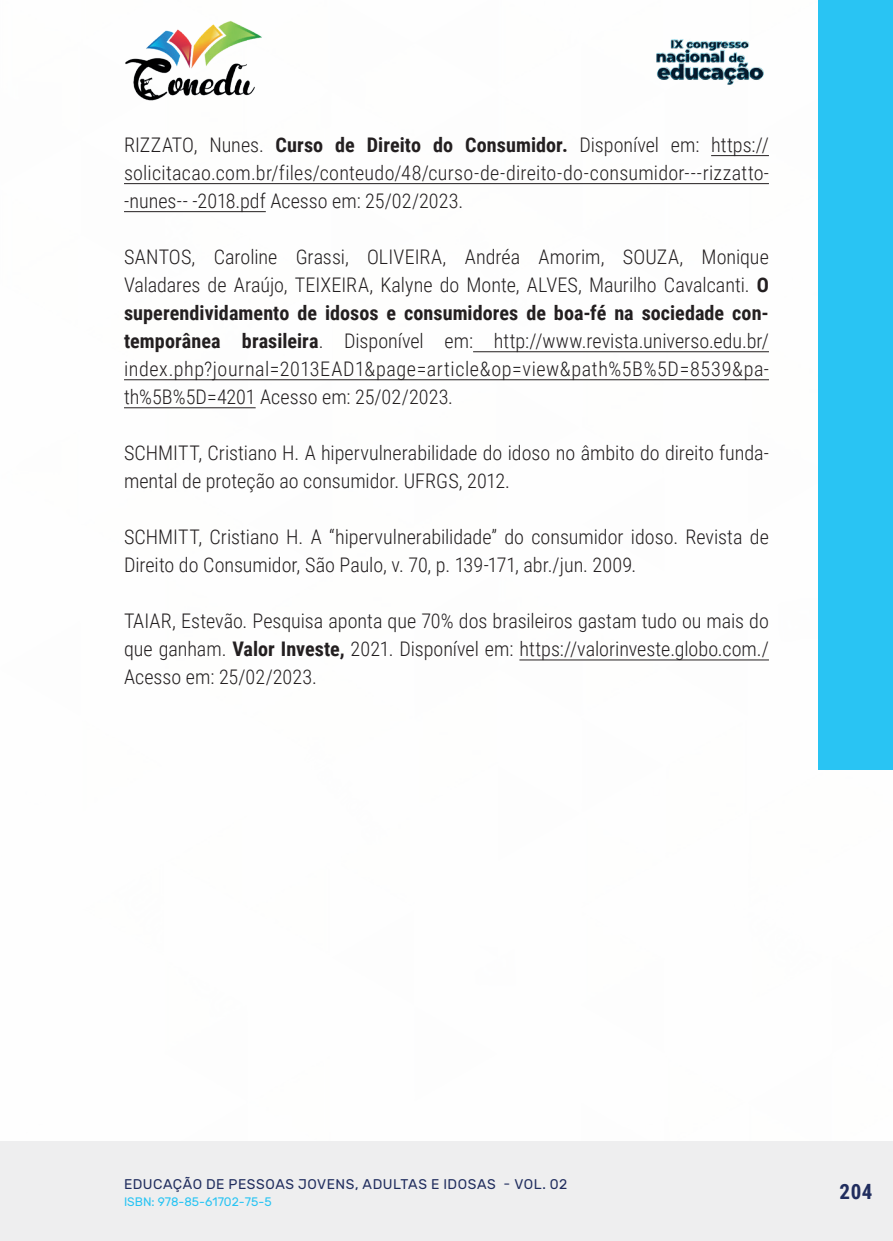
<style>
.page{position:relative;width:893px;height:1241px;background:#fff}
.page>*{position:absolute;margin:0;border:0;box-sizing:border-box;transform-origin:0 0}
.t1{font:700 21px "Roboto Condensed";color:#202d5e}
._17_REFERENCIAS{font:300 20.12px/28px "Roboto Condensed";color:#231f20;text-align:justify}
.t2{font:14px "Rubik";letter-spacing:.035em;color:#202d5e}
.t3{font:12.25px "Rubik";color:#29c4f3}
.s1{font-weight:700}
</style>
<div class="page">
<div style="left:0;top:1141px;width:893px;height:99px;background:#eeeeef"></div>
<div style="left:819px;top:0;width:74px;height:769px;background:#29c4f3"></div>
<img style="left:125px;top:20px;width:137px;height:81px">
<img style="left:656px;top:39px;width:108px;height:46px">
<hr style="left:711px;top:155px;width:58px;height:1px;background:#231f20">
<hr style="left:124px;top:183px;width:645px;height:1px;background:#231f20">
<hr style="left:124px;top:211px;width:142px;height:1px;background:#231f20">
<hr style="left:473px;top:351px;width:296px;height:1px;background:#231f20">
<hr style="left:124px;top:379px;width:645px;height:1px;background:#231f20">
<hr style="left:124px;top:407px;width:132px;height:1px;background:#231f20">
<hr style="left:519px;top:659px;width:250px;height:1px;background:#231f20">
<p class="_17_REFERENCIAS" style="left:124px;top:130px;width:646px">RIZZATO, Nunes. <span class="s1">Curso de Direito do Consumidor.</span> Disponível em: https:// solicitacao.com.br/files/conteudo/48/curso-de-direito-do-consumidor---rizzatto--nunes-- -2018.pdf Acesso em: 25/02/2023.</p>
<p class="_17_REFERENCIAS" style="left:124px;top:242px;width:646px">SANTOS, Caroline Grassi, OLIVEIRA, Andréa Amorim, SOUZA, Monique Valadares de Araújo, TEIXEIRA, Kalyne do Monte, ALVES, Maurilho Cavalcanti. <span class="s1">O superendividamento de idosos e consumidores de boa-fé na sociedade con&shy;temporânea brasileira</span>. Disponível em: http://www.revista.universo.edu.br/ index.php?journal=2013EAD1&amp;page=article&amp;op=view&amp;path%5B%5D=8539&amp;pa&shy;th%5B%5D=4201 Acesso em: 25/02/2023.</p>
<p class="_17_REFERENCIAS" style="left:124px;top:438px;width:646px">SCHMITT, Cristiano H. A hipervulnerabilidade do idoso no âmbito do direito funda&shy;mental de proteção ao consumidor. UFRGS, 2012.</p>
<p class="_17_REFERENCIAS" style="left:124px;top:522px;width:646px">SCHMITT, Cristiano H. A “hipervulnerabilidade” do consumidor idoso. Revista de<br>Direito do Consumidor, São Paulo, v. 70, p. 139-171, abr./jun. 2009.</p>
<p class="_17_REFERENCIAS" style="left:124px;top:606px;width:646px">TAIAR, Estevão. Pesquisa aponta que 70% dos brasileiros gastam tudo ou mais do que ganham. <span class="s1">Valor Investe,</span> 2021. Disponível em: https://valorinveste.globo.com./ Acesso em: 25/02/2023.</p>
<p class="t2" style="left:124px;top:1175px;width:445px">EDUCAÇÃO DE PESSOAS JOVENS, ADULTAS E IDOSAS - VOL. 02</p>
<p class="t3" style="left:124px;top:1194px;width:149px">ISBN: 978-85-61702-75-5</p>
<p class="t1" style="left:839px;top:1176px;width:34px">204</p>
</div>
